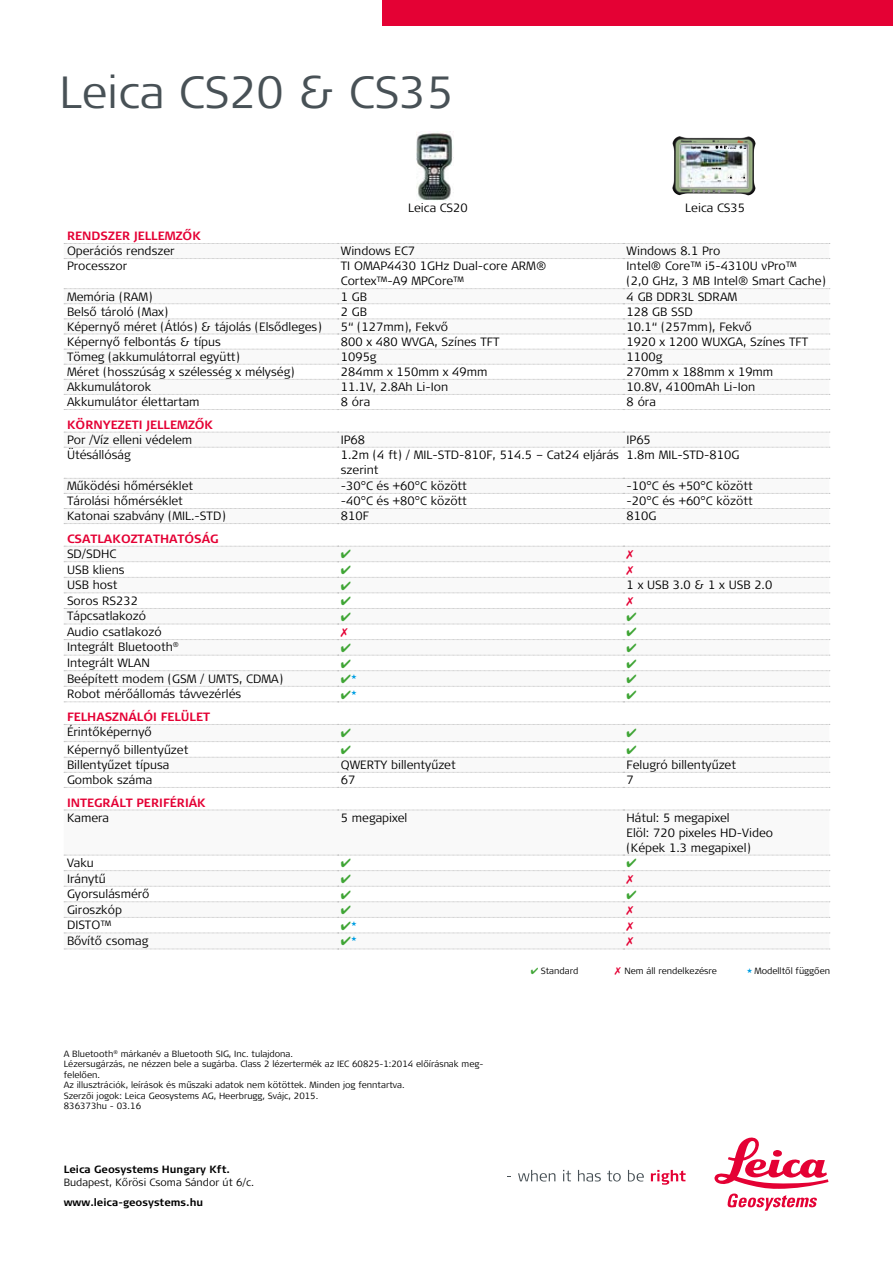
<style>
.page{position:relative;width:893px;height:1263px;background:#fff}
.page>*{position:absolute;margin:0;border:0;box-sizing:border-box;transform-origin:0 0}
.t1{font:300 45px "Signa Pro";color:#485156}
.t2{font:300 12px/15px "Signa Pro";color:#000}
.t3{font:700 12px "Signa Pro";color:#e40134}
.t4{font:700 10.5px "Signa Pro";color:#000}
.t5{font:300 10.5px "Signa Pro";color:#000}
.t6{font:300 9px/10.5px "Signa Pro";color:#000}
.s1{color:#3fa535}
.s2{color:#e40134}
.s3{color:#009fe3}
</style>
<div class="page">
<div style="left:383px;top:0;width:510px;height:26px;background:#e40134"></div>
<svg style="left:518px;top:1170px;width:37px;height:11px"></svg>
<svg style="left:563px;top:1170px;width:8px;height:11px"></svg>
<svg style="left:578px;top:1170px;width:23px;height:11px"></svg>
<svg style="left:607px;top:1170px;width:14px;height:11px"></svg>
<svg style="left:628px;top:1170px;width:16px;height:11px"></svg>
<svg style="left:651px;top:1170px;width:35px;height:15px"></svg>
<svg style="left:714px;top:1137px;width:114px;height:74px"></svg>
<svg style="left:64px;top:289px;width:765px;height:566px"></svg>
<svg style="left:64px;top:243px;width:766px;height:1px"></svg>
<svg style="left:64px;top:810px;width:766px;height:1px"></svg>
<svg style="left:64px;top:432px;width:766px;height:1px"></svg>
<svg style="left:64px;top:447px;width:766px;height:1px"></svg>
<svg style="left:64px;top:478px;width:766px;height:1px"></svg>
<svg style="left:64px;top:493px;width:766px;height:1px"></svg>
<svg style="left:64px;top:258px;width:766px;height:1px"></svg>
<svg style="left:64px;top:409px;width:766px;height:1px"></svg>
<svg style="left:64px;top:288px;width:766px;height:1px"></svg>
<svg style="left:64px;top:303px;width:766px;height:1px"></svg>
<svg style="left:64px;top:319px;width:766px;height:1px"></svg>
<svg style="left:64px;top:334px;width:766px;height:1px"></svg>
<svg style="left:64px;top:349px;width:766px;height:1px"></svg>
<svg style="left:64px;top:364px;width:766px;height:1px"></svg>
<svg style="left:64px;top:379px;width:766px;height:1px"></svg>
<svg style="left:64px;top:394px;width:766px;height:1px"></svg>
<svg style="left:64px;top:508px;width:766px;height:1px"></svg>
<svg style="left:64px;top:523px;width:766px;height:1px"></svg>
<svg style="left:64px;top:772px;width:766px;height:1px"></svg>
<svg style="left:64px;top:787px;width:766px;height:1px"></svg>
<img style="left:672px;top:136px;width:84px;height:59px">
<img style="left:680px;top:144px;width:68px;height:44px">
<img style="left:416px;top:132px;width:37px;height:69px">
<svg style="left:64px;top:546px;width:766px;height:156px"></svg>
<svg style="left:64px;top:724px;width:766px;height:34px"></svg>
<svg style="left:64px;top:855px;width:766px;height:95px"></svg>
<h1 class="t1" style="left:60px;top:61px;width:396px">Leica CS20 &amp; CS35</h1>
<p class="t2" style="left:408px;top:199px;width:61px">Leica CS20</p>
<p class="t2" style="left:685px;top:199px;width:61px">Leica CS35</p>
<p class="t3" style="left:67px;top:228px;width:135px">RENDSZER JELLEMZŐK</p>
<p class="t2" style="left:67px;top:243px;width:109px">Operációs rendszer</p>
<p class="t2" style="left:341px;top:243px;width:76px">Windows EC7</p>
<p class="t2" style="left:627px;top:243px;width:95px">Windows 8.1 Pro</p>
<p class="t2" style="left:67px;top:258px;width:62px">Processzor</p>
<p class="t2" style="left:341px;top:258px;width:207px">TI OMAP4430 1GHz Dual-core ARM®<br>Cortex™-A9 MPCore™</p>
<p class="t2" style="left:627px;top:258px;width:201px">Intel® Core™ i5-4310U vPro™<br>(2,0 GHz, 3 MB Intel® Smart Cache)</p>
<p class="t2" style="left:67px;top:288px;width:87px">Memória (RAM)</p>
<p class="t2" style="left:341px;top:288px;width:28px">1 GB</p>
<p class="t2" style="left:627px;top:288px;width:112px">4 GB DDR3L SDRAM</p>
<p class="t2" style="left:67px;top:303px;width:103px">Belső tároló (Max)</p>
<p class="t2" style="left:341px;top:303px;width:28px">2 GB</p>
<p class="t2" style="left:627px;top:303px;width:68px">128 GB SSD</p>
<p class="t2" style="left:67px;top:318px;width:256px">Képernyő méret (Átlós) &amp; tájolás (Elsődleges)</p>
<p class="t2" style="left:341px;top:318px;width:109px">5“ (127mm), Fekvő</p>
<p class="t2" style="left:627px;top:318px;width:127px">10.1“ (257mm), Fekvő</p>
<p class="t2" style="left:67px;top:334px;width:155px">Képernyő felbontás &amp; típus</p>
<p class="t2" style="left:341px;top:334px;width:160px">800 x 480 WVGA, Színes TFT</p>
<p class="t2" style="left:627px;top:334px;width:183px">1920 x 1200 WUXGA, Színes TFT</p>
<p class="t2" style="left:67px;top:349px;width:174px">Tömeg (akkumulátorral együtt)</p>
<p class="t2" style="left:341px;top:349px;width:37px">1095g</p>
<p class="t2" style="left:627px;top:349px;width:37px">1100g</p>
<p class="t2" style="left:67px;top:364px;width:229px">Méret (hosszúság x szélesség x mélység)</p>
<p class="t2" style="left:341px;top:364px;width:148px">284mm x 150mm x 49mm</p>
<p class="t2" style="left:627px;top:364px;width:148px">270mm x 188mm x 19mm</p>
<p class="t2" style="left:67px;top:379px;width:86px">Akkumulátorok</p>
<p class="t2" style="left:341px;top:379px;width:109px">11.1V, 2.8Ah Li-Ion</p>
<p class="t2" style="left:627px;top:379px;width:130px">10.8V, 4100mAh Li-Ion</p>
<p class="t2" style="left:67px;top:394px;width:134px">Akkumulátor élettartam</p>
<p class="t2" style="left:341px;top:394px;width:31px">8 óra</p>
<p class="t2" style="left:627px;top:394px;width:31px">8 óra</p>
<p class="t3" style="left:67px;top:416px;width:148px">KÖRNYEZETI JELLEMZŐK</p>
<p class="t2" style="left:67px;top:432px;width:127px">Por /Víz elleni védelem</p>
<p class="t2" style="left:341px;top:432px;width:26px">IP68</p>
<p class="t2" style="left:627px;top:432px;width:26px">IP65</p>
<p class="t2" style="left:67px;top:447px;width:65px">Ütésállóság</p>
<p class="t2" style="left:341px;top:447px;width:280px">1.2m (4 ft) / MIL-STD-810F, 514.5 – Cat24 eljárás szerint</p>
<p class="t2" style="left:627px;top:447px;width:114px">1.8m MIL-STD-810G</p>
<p class="t2" style="left:67px;top:478px;width:128px">Működési hőmérséklet</p>
<p class="t2" style="left:341px;top:478px;width:128px">-30°C és +60°C között</p>
<p class="t2" style="left:627px;top:478px;width:128px">-10°C és +50°C között</p>
<p class="t2" style="left:67px;top:493px;width:117px">Tárolási hőmérséklet</p>
<p class="t2" style="left:341px;top:493px;width:128px">-40°C és +80°C között</p>
<p class="t2" style="left:627px;top:493px;width:128px">-20°C és +60°C között</p>
<p class="t2" style="left:67px;top:508px;width:160px">Katonai szabvány (MIL.-STD)</p>
<p class="t2" style="left:341px;top:508px;width:30px">810F</p>
<p class="t2" style="left:627px;top:508px;width:31px">810G</p>
<p class="t3" style="left:67px;top:530px;width:153px">CSATLAKOZTATHATÓSÁG</p>
<p class="t2" style="left:67px;top:546px;width:51px">SD/SDHC</p>
<p class="t2" style="left:67px;top:561px;width:59px">USB kliens</p>
<p class="t2" style="left:67px;top:577px;width:52px">USB host</p>
<p class="t2" style="left:627px;top:577px;width:147px">1 x USB 3.0 &amp; 1 x USB 2.0</p>
<p class="t2" style="left:67px;top:592px;width:73px">Soros RS232</p>
<p class="t2" style="left:67px;top:608px;width:81px">Tápcsatlakozó</p>
<p class="t2" style="left:67px;top:623px;width:96px">Audio csatlakozó</p>
<p class="t2" style="left:67px;top:639px;width:113px">Integrált Bluetooth<sup>®</sup></p>
<p class="t2" style="left:67px;top:655px;width:84px">Integrált WLAN</p>
<p class="t2" style="left:67px;top:670px;width:218px">Beépített modem (GSM / UMTS, CDMA)</p>
<p class="t2" style="left:67px;top:686px;width:176px">Robot mérőállomás távvezérlés</p>
<p class="t3" style="left:67px;top:709px;width:145px">FELHASZNÁLÓI FELÜLET</p>
<p class="t2" style="left:67px;top:724px;width:86px">Érintőképernyő</p>
<p class="t2" style="left:67px;top:741px;width:123px">Képernyő billentyűzet</p>
<p class="t2" style="left:67px;top:757px;width:104px">Billentyűzet típusa</p>
<p class="t2" style="left:341px;top:757px;width:116px">QWERTY billentyűzet</p>
<p class="t2" style="left:627px;top:757px;width:111px">Felugró billentyűzet</p>
<p class="t2" style="left:67px;top:772px;width:87px">Gombok száma</p>
<p class="t2" style="left:341px;top:772px;width:16px">67</p>
<p class="t2" style="left:627px;top:772px;width:9px">7</p>
<p class="t3" style="left:67px;top:794px;width:140px">INTEGRÁLT PERIFÉRIÁK</p>
<p class="t2" style="left:67px;top:810px;width:44px">Kamera</p>
<p class="t2" style="left:341px;top:810px;width:68px">5 megapixel</p>
<p class="t2" style="left:627px;top:810px;width:148px">Hátul: 5 megapixel<br>Elöl: 720 pixeles HD-Video (Képek 1.3 megapixel)</p>
<p class="t2" style="left:67px;top:855px;width:28px">Vaku</p>
<p class="t2" style="left:67px;top:870px;width:40px">Iránytű</p>
<p class="t2" style="left:67px;top:886px;width:84px">Gyorsulásmérő</p>
<p class="t2" style="left:67px;top:901px;width:56px">Giroszkóp</p>
<p class="t2" style="left:67px;top:917px;width:46px">DISTO™</p>
<p class="t2" style="left:67px;top:932px;width:83px">Bővítő csomag</p>
<p class="t6" style="left:64px;top:1048px;width:421px">A Bluetooth<sup>®</sup> márkanév a Bluetooth SIG, Inc. tulajdona.<br>Lézersugárzás, ne nézzen bele a sugárba. Class 2 lézertermék az IEC 60825-1:2014 előírásnak meg&shy;felelően.<br>Az illusztrációk, leírások és műszaki adatok nem kötöttek. Minden jog fenntartva.<br>Szerzői jogok: Leica Geosystems AG, Heerbrugg, Svájc, 2015.<br>836373hu - 03.16</p>
<p class="t4" style="left:64px;top:1162px;width:168px">Leica Geosystems Hungary Kft.</p>
<p class="t5" style="left:64px;top:1174px;width:192px">Budapest, Kőrösi Csoma Sándor út 6/c.</p>
<p class="t4" style="left:64px;top:1195px;width:141px">www.leica-geosystems.hu</p>
<p class="t6" style="left:531px;top:966px;width:49px"><span class="s1">✔</span> Standard</p>
<p class="t6" style="left:615px;top:966px;width:104px"><span class="s2">✗</span> Nem áll rendelkezésre</p>
<p class="t6" style="left:747px;top:966px;width:85px"><span class="s3">★</span> Modelltől függően</p>
</div>
